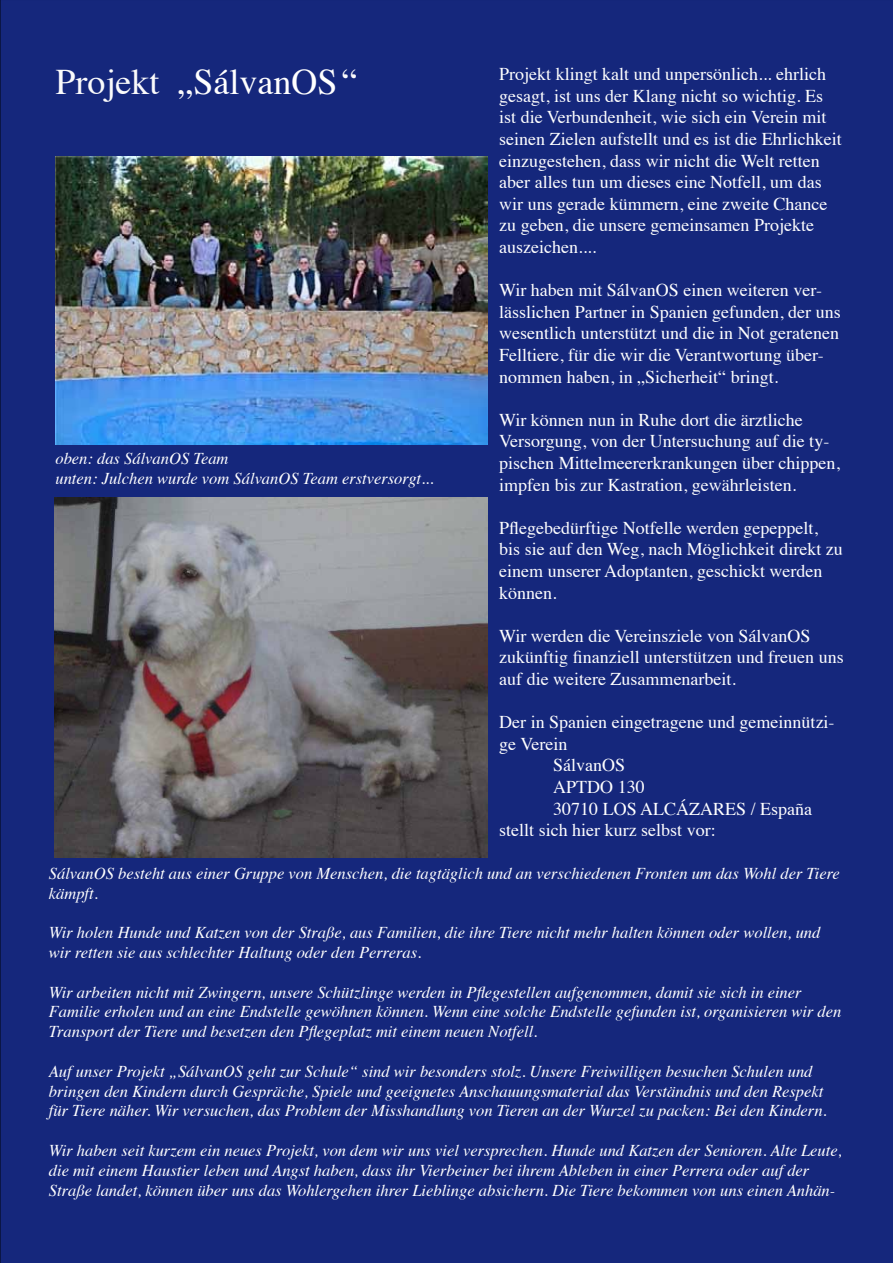
<style>
.page{position:relative;width:893px;height:1263px;background:#15277c}
.page>*{position:absolute;margin:0;border:0;box-sizing:border-box;transform-origin:0 0}
.t1{font:36px "Times";color:#fafafb}
.t2{font:18px/21.6px "Times";color:#fff}
.t3{font:italic 16.5px/19.8px "Times";color:#fff}
.s1{color:#fff}
</style>
<div class="page">
<div style="left:55px;top:67px;width:784px;height:72px;background:#15277c"></div>
<img style="left:55px;top:157px;width:432px;height:287px">
<img style="left:54px;top:498px;width:433px;height:360px">
<h1 class="t1" style="left:55px;top:48px;width:304px">Projekt „<span class="s1">SálvanOS</span>“</h1>
<p class="t2" style="left:499px;top:62px;width:344px">Projekt klingt kalt und unpersönlich... ehrlich gesagt, ist uns der Klang nicht so wichtig. Es ist die Verbundenheit, wie sich ein Verein mit seinen Zielen aufstellt und es ist die Ehrlichkeit einzugestehen, dass wir nicht die Welt retten aber alles tun um dieses eine Notfell, um das wir uns gerade kümmern, eine zweite Chance zu geben, die unsere gemeinsamen Projekte auszeichen....</p>
<p class="t2" style="left:499px;top:278px;width:343px">Wir haben mit SálvanOS einen weiteren ver&shy;lässlichen Partner in Spanien gefunden, der uns wesentlich unterstützt und die in Not geratenen Felltiere, für die wir die Verantwortung über&shy;nommen haben, in „Sicherheit“ bringt.</p>
<p class="t2" style="left:499px;top:407px;width:342px">Wir können nun in Ruhe dort die ärztliche Versorgung, von der Untersuchung auf die ty&shy;pischen Mittelmeererkrankungen über chippen, impfen bis zur Kastration, gewährleisten.</p>
<p class="t2" style="left:499px;top:515px;width:345px">Pflegebedürftige Notfelle werden gepeppelt, bis sie auf den Weg, nach Möglichkeit direkt zu einem unserer Adoptanten, geschickt werden können.</p>
<p class="t2" style="left:499px;top:623px;width:346px">Wir werden die Vereinsziele von SálvanOS zukünftig finanziell unterstützen und freuen uns auf die weitere Zusammenarbeit.</p>
<p class="t2" style="left:499px;top:710px;width:337px">Der in Spanien eingetragene und gemeinnützi-</p>
<p class="t2" style="left:499px;top:731px;width:70px">ge Verein</p>
<p class="t2" style="left:553px;top:753px;width:73px">SálvanOS</p>
<p class="t2" style="left:553px;top:775px;width:93px">APTDO 130</p>
<p class="t2" style="left:553px;top:796px;width:261px">30710 LOS ALCÁZARES / España</p>
<p class="t2" style="left:499px;top:818px;width:218px">stellt sich hier kurz selbst vor:</p>
<p class="t3" style="left:55px;top:448px;width:380px">oben: das SálvanOS Team<br>unten: Julchen wurde vom SálvanOS Team erstversorgt...</p>
<p class="t3" style="left:49px;top:862px;width:792px">SálvanOS besteht aus einer Gruppe von Menschen, die tagtäglich und an verschiedenen Fronten um das Wohl der Tiere kämpft.</p>
<p class="t3" style="left:49px;top:922px;width:773px">Wir holen Hunde und Katzen von der Straße, aus Familien, die ihre Tiere nicht mehr halten können oder wollen, und wir retten sie aus schlechter Haltung oder den Perreras.</p>
<p class="t3" style="left:49px;top:981px;width:794px">Wir arbeiten nicht mit Zwingern, unsere Schützlinge werden in Pflegestellen aufgenommen, damit sie sich in einer<br>Familie erholen und an eine Endstelle gewöhnen können. Wenn eine solche Endstelle gefunden ist, organisieren wir den<br>Transport der Tiere und besetzen den Pflegeplatz mit einem neuen Notfell.</p>
<p class="t3" style="left:49px;top:1060px;width:779px">Auf unser Projekt „SálvanOS geht zur Schule“ sind wir besonders stolz. Unsere Freiwilligen besuchen Schulen und bringen den Kindern durch Gespräche, Spiele und geeignetes Anschauungsmaterial das Verständnis und den Respekt für Tiere näher. Wir versuchen, das Problem der Misshandlung von Tieren an der Wurzel zu packen: Bei den Kindern.</p>
<p class="t3" style="left:49px;top:1139px;width:794px">Wir haben seit kurzem ein neues Projekt, von dem wir uns viel versprechen. Hunde und Katzen der Senioren. Alte Leute, die mit einem Haustier leben und Angst haben, dass ihr Vierbeiner bei ihrem Ableben in einer Perrera oder auf der<br>Straße landet, können über uns das Wohlergehen ihrer Lieblinge absichern. Die Tiere bekommen von uns einen Anhän-</p>
</div>
